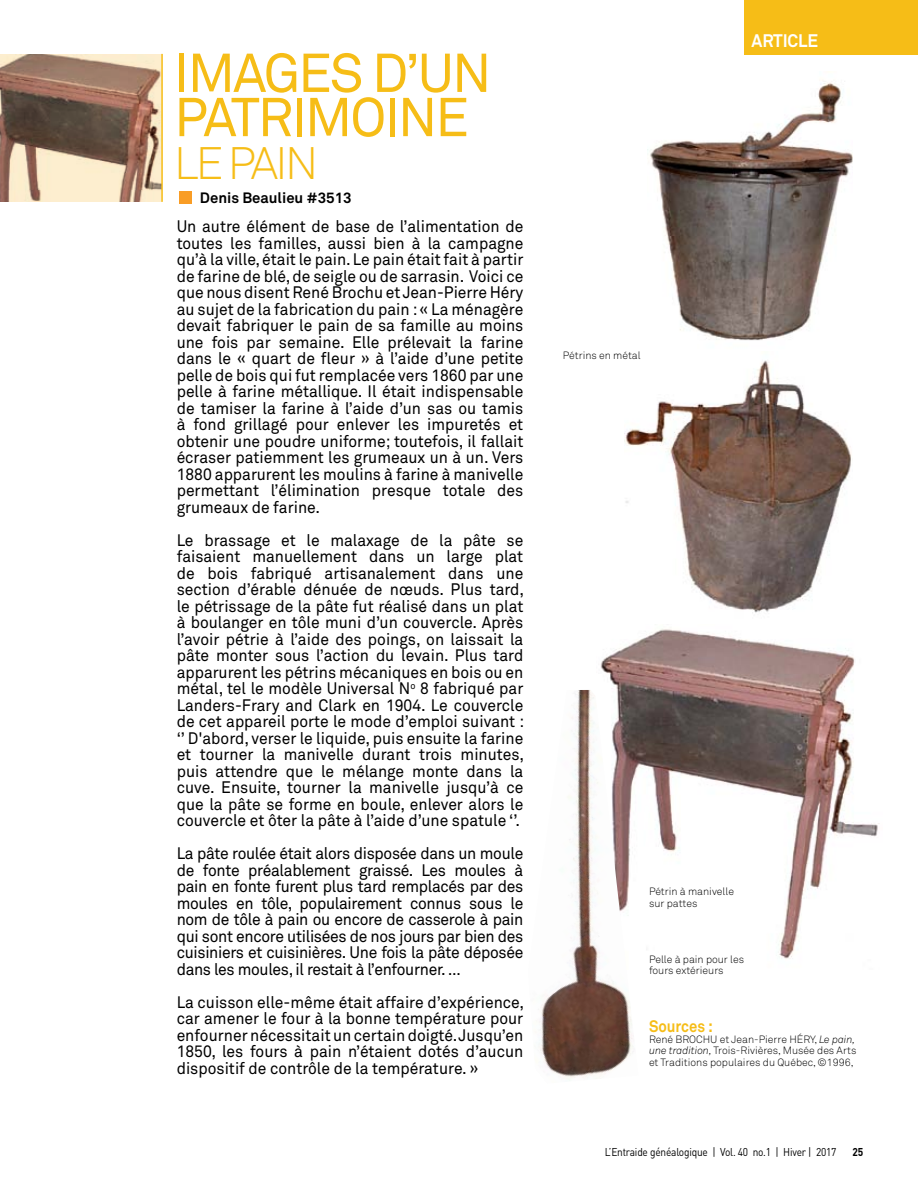
<style>
.page{position:relative;width:918px;height:1188px;background:#fff}
.page>*{position:absolute;margin:0;border:0;box-sizing:border-box;transform-origin:0 0}
.t1{font:54px "Akkurat";color:#f6bd17}
.t2{font:300 45px "Akkurat";letter-spacing:-.06em;color:#f6bd17}
.t3{font:700 18px "Akkurat";letter-spacing:-.01em;color:#fff;scale:.95 1}
.t4{font:16.5px/16.5px "Akkurat";color:#000;text-align:justify;scale:.95 1}
.t5{font:700 16.5px "Akkurat";color:#f6bd17;scale:.9 1}
.t6{font:700 14.85px "Akkurat";color:#000}
.t7{font:11.25px "DIN";letter-spacing:-.02em;color:#000;scale:.9 1}
.t8{font:700 11.25px "DIN";color:#000;scale:.9 1}
.t9{font:300 10.5px/11.2px "Akkurat";color:#000}
.s1{font-style:italic}
</style>
<div class="page">
<img style="left:0;top:54px;width:161px;height:147px">
<div style="left:744px;top:0;width:174px;height:55px;background:#f6bd17"></div>
<div style="left:180px;top:191px;width:12px;height:12px;background:#f99d25"></div>
<hr style="left:161px;top:54px;width:2px;height:148px;background:#f6bd17">
<img style="left:650px;top:81px;width:203px;height:260px">
<img style="left:625px;top:360px;width:226px;height:253px">
<img style="left:600px;top:629px;width:280px;height:330px">
<img style="left:540px;top:690px;width:98px;height:388px">
<h1 class="t1" style="left:174px;top:41px;width:49px">Images</h1>
<h1 class="t1" style="left:372px;top:41px;width:79px">d’un</h1>
<h1 class="t1" style="left:174px;top:86px;width:30px">patrimoine</h1>
<h2 class="t2" style="left:174px;top:137px;width:146px">Le PAIN</h2>
<p class="t6" style="left:200px;top:188px;width:153px">Denis Beaulieu #3513</p>
<p class="t4" style="left:177px;top:218px;width:366px">Un autre élément de base de l’alimentation de toutes les familles, aussi bien à la campagne qu’à la ville, était le pain. Le pain était fait à partir de farine de blé, de seigle ou de sarrasin. Voici ce que nous disent René Brochu et Jean-Pierre Héry au sujet de la fabrication du pain : « La ménagère devait fabriquer le pain de sa famille au moins une fois par semaine. Elle prélevait la farine dans le « quart de fleur » à l’aide d’une petite pelle de bois qui fut remplacée vers 1860 par une pelle à farine métallique. Il était indispensable de tamiser la farine à l’aide d’un sas ou tamis à fond grillagé pour enlever les impuretés et obtenir une poudre uniforme; toutefois, il fallait écraser patiemment les grumeaux un à un. Vers 1880 apparurent les moulins à farine à manivelle permettant l’élimination presque totale des grumeaux de farine.</p>
<p class="t4" style="left:177px;top:532px;width:368px">Le brassage et le malaxage de la pâte se faisaient manuellement dans un large plat de bois fabriqué artisanalement dans une section d’érable dénuée de nœuds. Plus tard, le pétrissage de la pâte fut réalisé dans un plat à boulanger en tôle muni d’un couvercle. Après l’avoir pétrie à l’aide des poings, on laissait la pâte monter sous l’action du levain. Plus tard apparurent les pétrins mécaniques en bois ou en métal, tel le modèle Universal N<sup>o</sup> 8 fabriqué par Landers-Frary and Clark en 1904. Le couvercle de cet appareil porte le mode d’emploi suivant : ‘’ D'abord, verser le liquide, puis ensuite la farine et tourner la manivelle durant trois minutes, puis attendre que le mélange monte dans la cuve. Ensuite, tourner la manivelle jusqu’à ce que la pâte se forme en boule, enlever alors le couvercle et ôter la pâte à l’aide d’une spatule ‘’.</p>
<p class="t4" style="left:177px;top:845px;width:366px">La pâte roulée était alors disposée dans un moule de fonte préalablement graissé. Les moules à pain en fonte furent plus tard remplacés par des moules en tôle, populairement connus sous le nom de tôle à pain ou encore de casserole à pain qui sont encore utilisées de nos jours par bien des cuisiniers et cuisinières. Une fois la pâte déposée dans les moules, il restait à l’enfourner. …</p>
<p class="t4" style="left:177px;top:994px;width:367px">La cuisson elle-même était affaire d’expérience, car amener le four à la bonne température pour enfourner nécessitait un certain doigté. Jusqu’en 1850, les fours à pain n’étaient dotés d’aucun dispositif de contrôle de la température. »</p>
<p class="t3" style="left:752px;top:29px;width:72px">ARTICLE</p>
<p class="t9" style="left:563px;top:350px;width:79px">Pétrins en métal</p>
<p class="t9" style="left:649px;top:886px;width:86px">Pétrin à manivelle sur pattes</p>
<p class="t9" style="left:649px;top:953px;width:97px">Pelle à pain pour les fours extérieurs</p>
<p class="t5" style="left:649px;top:1016px;width:73px">Sources :</p>
<p class="t9" style="left:649px;top:1034px;width:209px;text-align:justify">René BROCH U et Jean-Pierre H ÉRY, <span class="s1">Le pain, une tradition,</span> Trois-Rivières, Musée des Arts et Traditions populaires du Québec, ©1996,</p>
<p class="t7" style="left:605px;top:1145px;width:259px">L’Entraide généalogique | Vol. 40 no.1 | Hiver | 2017</p>
<p class="t8" style="left:853px;top:1144px;width:13px">25</p>
</div>
